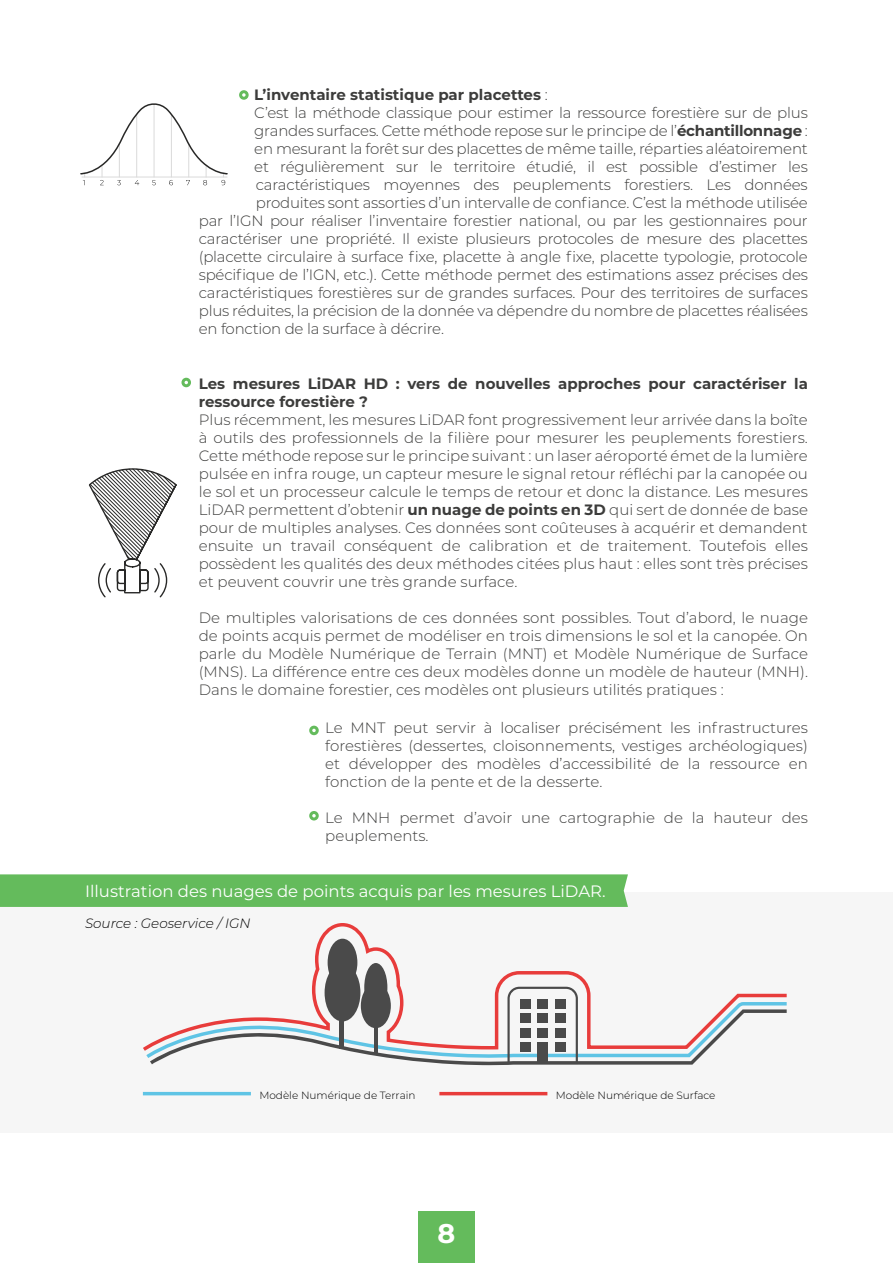
<style>
.page{position:relative;width:893px;height:1263px;background:#fff}
.page>*{position:absolute;margin:0;border:0;box-sizing:border-box;transform-origin:0 0}
.t1{font:700 27px "Montserrat Alternates";color:#fff}
.t2{font:16.5px "Montserrat";color:#fff}
.t3{font:300 15px/18px "Montserrat";letter-spacing:-.015em;color:#3c3c3b;text-align:justify}
.t4{font:700 15px/18px "Montserrat";color:#3c3c3b}
.t5{font:italic 300 13.5px "Montserrat";color:#000}
.t6{font:300 10.5px "Montserrat";color:#000}
.s1{font-weight:300}
.s2{font-weight:700}
</style>
<div class="page">
<div style="left:418px;top:1211px;width:57px;height:52px;background:#64bb5c"></div>
<svg style="left:80px;top:90px;width:162px;height:96px"></svg>
<div style="left:239px;top:90px;width:10px;height:10px;border:3px solid #64bb5c;border-radius:50%"></div>
<div style="left:181px;top:378px;width:10px;height:9px;border:3px solid #64bb5c;border-radius:50%"></div>
<div style="left:309px;top:726px;width:10px;height:9px;border:3px solid #64bb5c;border-radius:50%"></div>
<div style="left:309px;top:811px;width:10px;height:9px;border:3px solid #64bb5c;border-radius:50%"></div>
<div style="left:0;top:892px;width:893px;height:241px;background:#f6f6f6"></div>
<svg style="left:146px;top:1054px;width:557px;height:11px"></svg>
<svg style="left:143px;top:923px;width:644px;height:131px"></svg>
<hr style="left:143px;top:1092px;width:108px;height:3px;background:#5fc4e5">
<hr style="left:439px;top:1092px;width:108px;height:3px;background:#e83c3b">
<div style="left:0;top:874px;width:628px;height:33px;background:#64bb5c"></div>
<svg style="left:89px;top:468px;width:88px;height:130px"></svg>
<p class="t4" style="left:254px;top:84px;width:295px">L’inventaire statistique par placettes <span class="s1">:</span></p>
<p class="t3" style="left:254px;top:103px;width:555px">C’est la méthode classique pour estimer la ressource forestière sur de plus</p>
<p class="t3" style="left:254px;top:121px;width:555px">grandes surfaces. Cette méthode repose sur le principe de l’<span class="s2">échantillonnage</span> :</p>
<p class="t3" style="left:254px;top:139px;width:555px">en mesurant la forêt sur des placettes de même taille, réparties aléatoirement</p>
<p class="t3" style="left:254px;top:157px;width:555px">et régulièrement sur le territoire étudié, il est possible d’estimer les</p>
<p class="t3" style="left:256px;top:175px;width:553px">caractéristiques moyennes des peuplements forestiers. Les données</p>
<p class="t3" style="left:256px;top:193px;width:554px">produites sont assorties d’un intervalle de confiance. C’est la méthode utilisée</p>
<p class="t3" style="left:199px;top:211px;width:611px">par l’IGN pour réaliser l’inventaire forestier national, ou par les gestionnaires pour</p>
<p class="t3" style="left:199px;top:229px;width:610px">caractériser une propriété. Il existe plusieurs protocoles de mesure des placettes</p>
<p class="t3" style="left:199px;top:247px;width:611px">(placette circulaire à surface fixe, placette à angle fixe, placette typologie, protocole</p>
<p class="t3" style="left:199px;top:265px;width:611px">spécifique de l’IGN, etc.). Cette méthode permet des estimations assez précises des</p>
<p class="t3" style="left:199px;top:283px;width:611px">caractéristiques forestières sur de grandes surfaces. Pour des territoires de surfaces</p>
<p class="t3" style="left:199px;top:301px;width:611px">plus réduites, la précision de la donnée va dépendre du nombre de placettes réalisées</p>
<p class="t3" style="left:199px;top:319px;width:247px">en fonction de la surface à décrire.</p>
<p class="t4" style="left:199px;top:373px;width:611px">Les mesures LiDAR HD : vers de nouvelles approches pour caractériser la ressource forestière ?</p>
<p class="t3" style="left:199px;top:410px;width:611px">Plus récemment, les mesures LiDAR font progressivement leur arrivée dans la boîte à outils des professionnels de la filière pour mesurer les peuplements forestiers.<br>Cette méthode repose sur le principe suivant : un laser aéroporté émet de la lumière pulsée en infra rouge, un capteur mesure le signal retour réfléchi par la canopée ou le sol et un processeur calcule le temps de retour et donc la distance. Les mesures LiDAR permettent d’obtenir <span class="s2">un nuage de points en 3D</span> qui sert de donnée de base pour de multiples analyses. Ces données sont coûteuses à acquérir et demandent ensuite un travail conséquent de calibration et de traitement. Toutefois elles possèdent les qualités des deux méthodes citées plus haut : elles sont très précises et peuvent couvrir une très grande surface.</p>
<p class="t3" style="left:199px;top:608px;width:611px">De multiples valorisations de ces données sont possibles. Tout d’abord, le nuage de points acquis permet de modéliser en trois dimensions le sol et la canopée. On parle du Modèle Numérique de Terrain (MNT) et Modèle Numérique de Surface (MNS). La différence entre ces deux modèles donne un modèle de hauteur (MNH).<br>Dans le domaine forestier, ces modèles ont plusieurs utilités pratiques :</p>
<p class="t3" style="left:325px;top:718px;width:484px">Le MNT peut servir à localiser précisément les infrastructures forestières (dessertes, cloisonnements, vestiges archéologiques) et développer des modèles d’accessibilité de la ressource en fonction de la pente et de la desserte.</p>
<p class="t3" style="left:325px;top:808px;width:484px">Le MNH permet d’avoir une cartographie de la hauteur des peuplements.</p>
<p class="t2" style="left:85px;top:880px;width:522px">Illustration des nuages de points acquis par les mesures LiDAR.</p>
<p class="t5" style="left:85px;top:914px;width:167px">Source : Geoservice / IGN</p>
<p class="t6" style="left:259px;top:1088px;width:158px">Modèle Numérique de Terrain</p>
<p class="t6" style="left:556px;top:1088px;width:161px">Modèle Numérique de Surface</p>
<h1 class="t1" style="left:438px;top:1213px;width:19px">8</h1>
</div>
